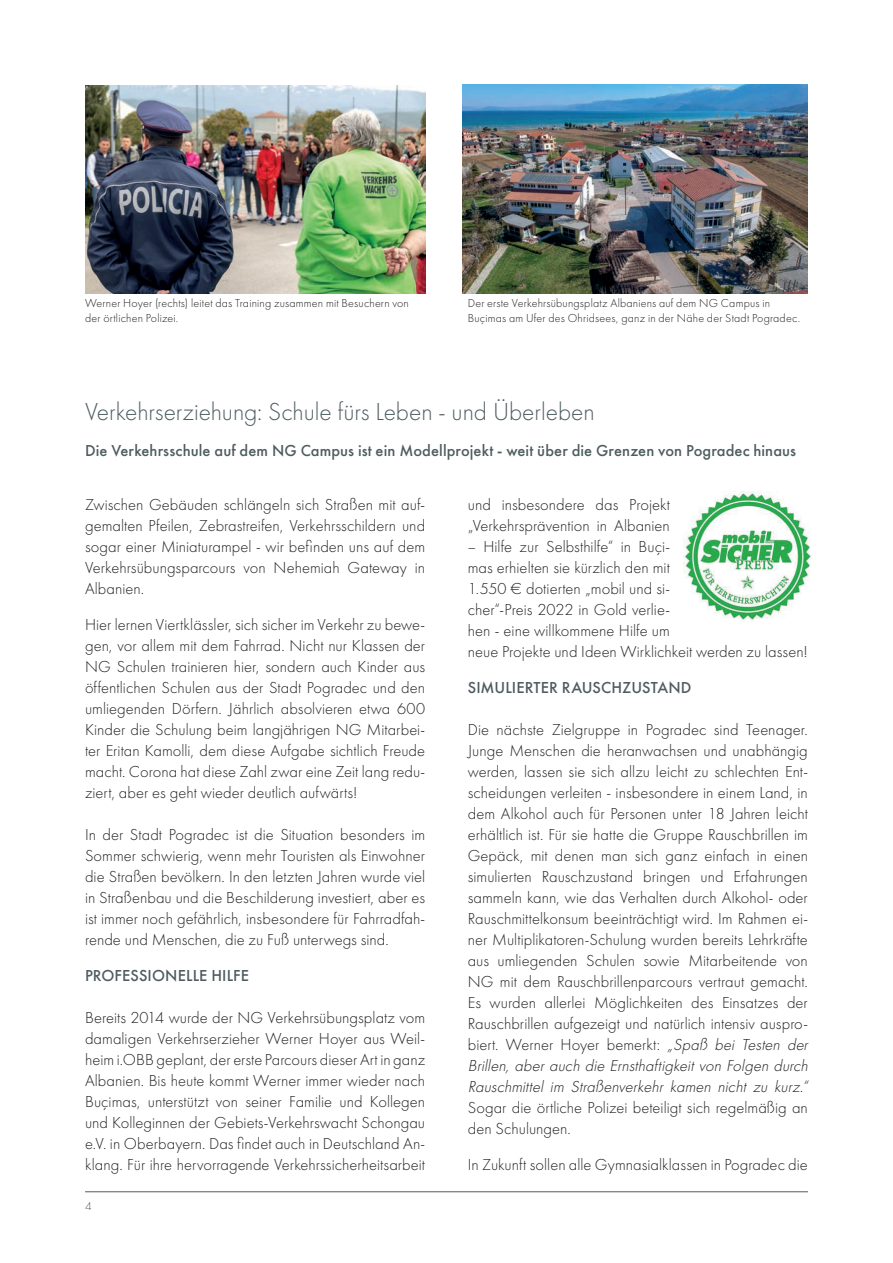
<style>
.page{position:relative;width:893px;height:1263px;background:#fff}
.page>*{position:absolute;margin:0;border:0;box-sizing:border-box;transform-origin:0 0}
.t1{font:300 25.5px "Futura";letter-spacing:-.005em;color:#4f5d60}
.t2{font:300 16.5px/21px "Futura";color:#231f20;text-align:justify}
.t3{font:500 16.5px "Futura";letter-spacing:.005em;color:#4f5d60}
.t4{font:300 12px/15px "Futura";letter-spacing:.015em;color:#231f20}
.t5{font:300 12px "Futura";color:#4f5d60}
.s1{font-style:italic}
</style>
<div class="page">
<hr style="left:85px;top:1191px;width:723px;height:1px;background:#4f5d60">
<img style="left:85px;top:85px;width:340px;height:208px">
<img style="left:463px;top:85px;width:345px;height:208px">
<img style="left:683px;top:492px;width:129px;height:129px">
<p class="t4" style="left:85px;top:296px;width:325px">Werner Hoyer (rechts) leitet das Training zusammen mit Besuchern von der örtlichen Polizei.</p>
<p class="t4" style="left:468px;top:296px;width:334px">Der erste Verkehrsübungsplatz Albaniens auf dem NG Campus in<br>Buçimas am Ufer des Ohridsees, ganz in der Nähe der Stadt Pogradec.</p>
<h1 class="t1" style="left:85px;top:397px;width:511px">Verkehrserziehung: Schule fürs Leben - und Überleben</h1>
<p class="t3" style="left:85px;top:440px;width:713px">Die Verkehrsschule auf dem NG Campus ist ein Modellprojekt - weit über die Grenzen von Pogradec hinaus</p>
<p class="t2" style="left:85px;top:494px;width:342px">Zwischen Gebäuden schlängeln sich Straßen mit auf&shy;gemalten Pfeilen, Zebrastreifen, Verkehrsschildern und sogar einer Miniaturampel - wir befinden uns auf dem Verkehrsübungsparcours von Nehemiah Gateway in Albanien.</p>
<p class="t2" style="left:85px;top:614px;width:342px">Hier lernen Viertklässler, sich sicher im Verkehr zu bewe&shy;gen, vor allem mit dem Fahrrad. Nicht nur Klassen der NG Schulen trainieren hier, sondern auch Kinder aus öffentlichen Schulen aus der Stadt Pogradec und den umliegenden Dörfern. Jährlich absolvieren etwa 600<br>Kinder die Schulung beim langjährigen NG Mitarbei&shy;ter Eritan Kamolli, dem diese Aufgabe sichtlich Freude macht. Corona hat diese Zahl zwar eine Zeit lang redu&shy;ziert, aber es geht wieder deutlich aufwärts!</p>
<p class="t2" style="left:85px;top:824px;width:342px">In der Stadt Pogradec ist die Situation besonders im Sommer schwierig, wenn mehr Touristen als Einwohner die Straßen bevölkern. In den letzten Jahren wurde viel in Straßenbau und die Beschilderung investiert, aber es ist immer noch gefährlich, insbesondere für Fahrradfah&shy;rende und Menschen, die zu Fuß unterwegs sind.</p>
<p class="t3" style="left:85px;top:965px;width:165px">PROFESSIONELLE HILFE</p>
<p class="t2" style="left:85px;top:1007px;width:342px">Bereits 2014 wurde der NG Verkehrsübungsplatz vom damaligen Verkehrserzieher Werner Hoyer aus Weil&shy;heim i.OBB geplant, der erste Parcours dieser Art in ganz Albanien. Bis heute kommt Werner immer wieder nach Buçimas, unterstützt von seiner Familie und Kollegen und Kolleginnen der Gebiets-Verkehrswacht Schongau e.V. in Oberbayern. Das findet auch in Deutschland An&shy;klang. Für ihre hervorragende Verkehrssicherheitsarbeit</p>
<p class="t5" style="left:85px;top:1199px;width:8px">4</p>
<p class="t2" style="left:468px;top:494px;width:204px">und insbesondere das Projekt „Verkehrsprävention in Albanien</p>
<p class="t2" style="left:468px;top:536px;width:342px;text-align:left">– Hilfe zur Selbsthilfe“ in Buçi-<br>mas erhielten sie kürzlich den mit<br>1.550 € dotierten „mobil und si-<br>cher“-Preis 2022 in Gold verlie-<br>hen - eine willkommene Hilfe um<br>neue Projekte und Ideen Wirklichkeit werden zu lassen!</p>
<p class="t3" style="left:468px;top:677px;width:225px">SIMULIERTER RAUSCHZUSTAND</p>
<p class="t2" style="left:468px;top:719px;width:345px;text-align:left">Die nächste Zielgruppe in Pogradec sind Teenager.<br>Junge Menschen die heranwachsen und unabhängig werden, lassen sie sich allzu leicht zu schlechten Ent&shy;scheidungen verleiten - insbesondere in einem Land, in dem Alkohol auch für Personen unter 18 Jahren leicht erhältlich ist. Für sie hatte die Gruppe Rauschbrillen im Gepäck, mit denen man sich ganz einfach in einen simulierten Rauschzustand bringen und Erfahrungen sammeln kann, wie das Verhalten durch Alkohol- oder Rauschmittelkonsum beeinträchtigt wird. Im Rahmen ei&shy;ner Multiplikatoren-Schulung wurden bereits Lehrkräfte aus umliegenden Schulen sowie Mitarbeitende von NG mit dem Rauschbrillenparcours vertraut gemacht.<br>Es wurden allerlei Möglichkeiten des Einsatzes der Rauschbrillen aufgezeigt und natürlich intensiv auspro&shy;biert. Werner Hoyer bemerkt: <span class="s1">„Spaß bei Testen der Brillen, aber auch die Ernsthaftigkeit von Folgen durch Rauschmittel im Straßenverkehr kamen nicht zu kurz.“</span></p>
<p class="t2" style="left:468px;top:1097px;width:342px">Sogar die örtliche Polizei beteiligt sich regelmäßig an den Schulungen.</p>
<p class="t2" style="left:468px;top:1154px;width:342px">In Zukunft sollen alle Gymnasialklassen in Pogradec die</p>
</div>
